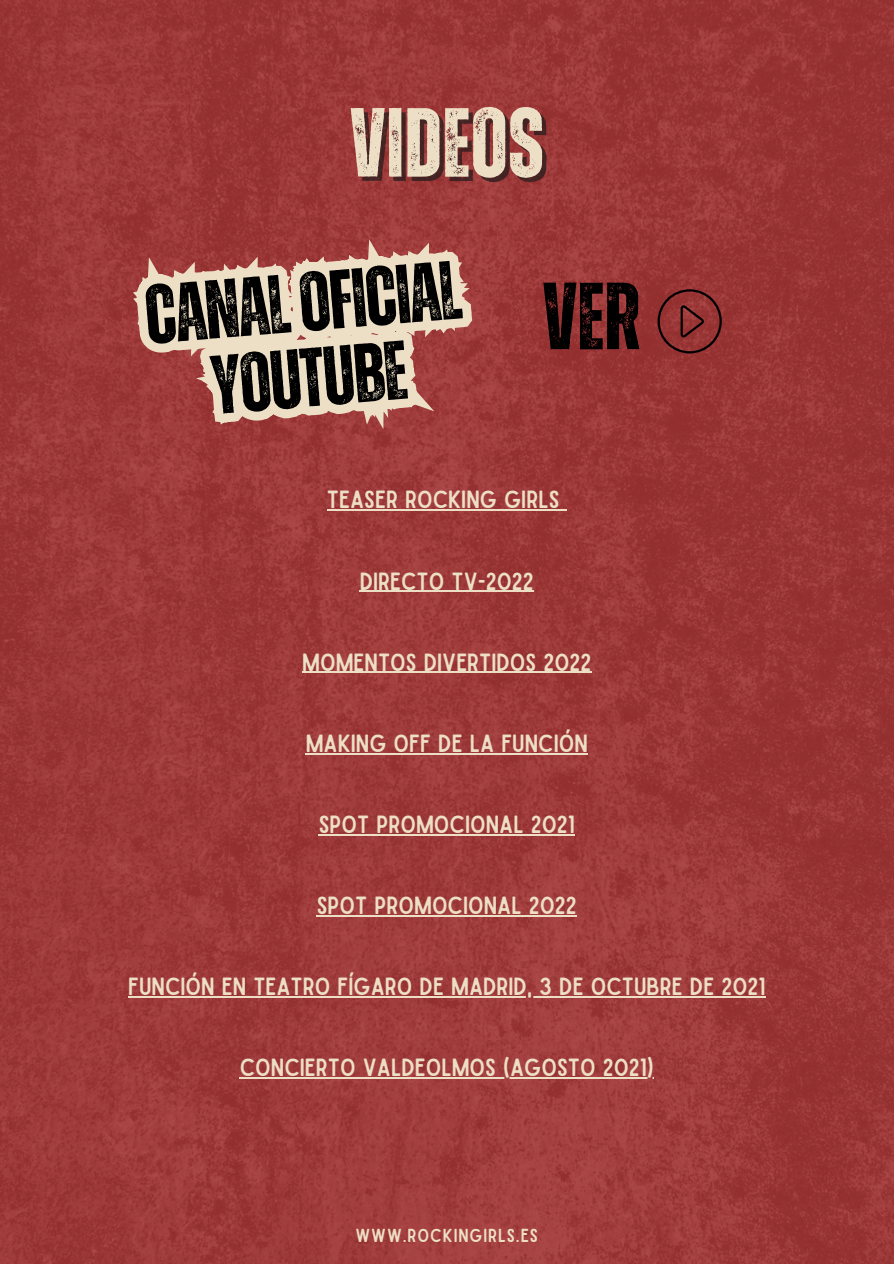
<style>
.page{position:relative;width:894px;height:1264px;background:#fff}
.page>*{position:absolute;margin:0;border:0;box-sizing:border-box;transform-origin:0 0}
.t1{font:700 97.95px "Zuume Rough";letter-spacing:.005em;color:#eddfc5}
.t2{font:700 95.1px "Zuume Rough";color:#000}
.t3{font:700 83.25px/75.3px "Zuume Rough";color:#000;text-align:center}
.t4{font:23.85px "Sailors";color:#eddfc5}
.t5{font:18px "Sailors";letter-spacing:.05em;color:#eddfc5}
</style>
<div class="page">
<img style="left:0;top:0;width:893px;height:1263px">
<hr style="left:302px;top:672px;width:289px;height:1px;background:#eddfc5">
<hr style="left:305px;top:753px;width:282px;height:1px;background:#eddfc5">
<hr style="left:318px;top:834px;width:256px;height:1px;background:#eddfc5">
<hr style="left:317px;top:915px;width:259px;height:1px;background:#eddfc5">
<hr style="left:128px;top:996px;width:637px;height:1px;background:#eddfc5">
<hr style="left:240px;top:1077px;width:413px;height:1px;background:#eddfc5">
<svg style="left:657px;top:289px;width:64px;height:64px"></svg>
<svg style="left:82px;top:0;width:484px;height:962px"></svg>
<svg style="left:95px;top:0;width:393px;height:904px"></svg>
<h5 class="t1" style="left:349px;top:98px;width:196px">VIDEOS</h5>
<h5 class="t3" style="left:142px;top:282px;width:318px;rotate:-5deg">CANALOFICIAL<br>YOUTUBE</h5>
<h5 class="t2" style="left:542px;top:273px;width:99px">VER</h5>
<h1 class="t4" style="left:327px;top:491px;width:234px">TEASER ROCKING GIRLS</h1>
<h3 class="t4" style="left:359px;top:572px;width:175px">DIRECTO TV-2022</h3>
<h2 class="t4" style="left:302px;top:653px;width:291px">MOMENTOS DIVERTIDOS 2022</h2>
<p class="t4" style="left:305px;top:734px;width:284px">MAKING OFF DE LA FUNCIÓN</p>
<h4 class="t4" style="left:318px;top:815px;width:257px">SPOT PROMOCIONAL 2021</h4>
<h5 class="t4" style="left:317px;top:896px;width:261px">SPOT PROMOCIONAL 2022</h5>
<h5 class="t4" style="left:128px;top:977px;width:638px">FUNCIÓN EN TEATRO FÍGARO DE MADRID, 3 DE OCTUBRE DE 2021</h5>
<h5 class="t4" style="left:240px;top:1058px;width:415px">CONCIERTO VALDEOLMOS (AGOSTO 2021)</h5>
<h5 class="t5" style="left:355px;top:1228px;width:184px">WWW.ROCKINGIRLS.ES</h5>
</div>
